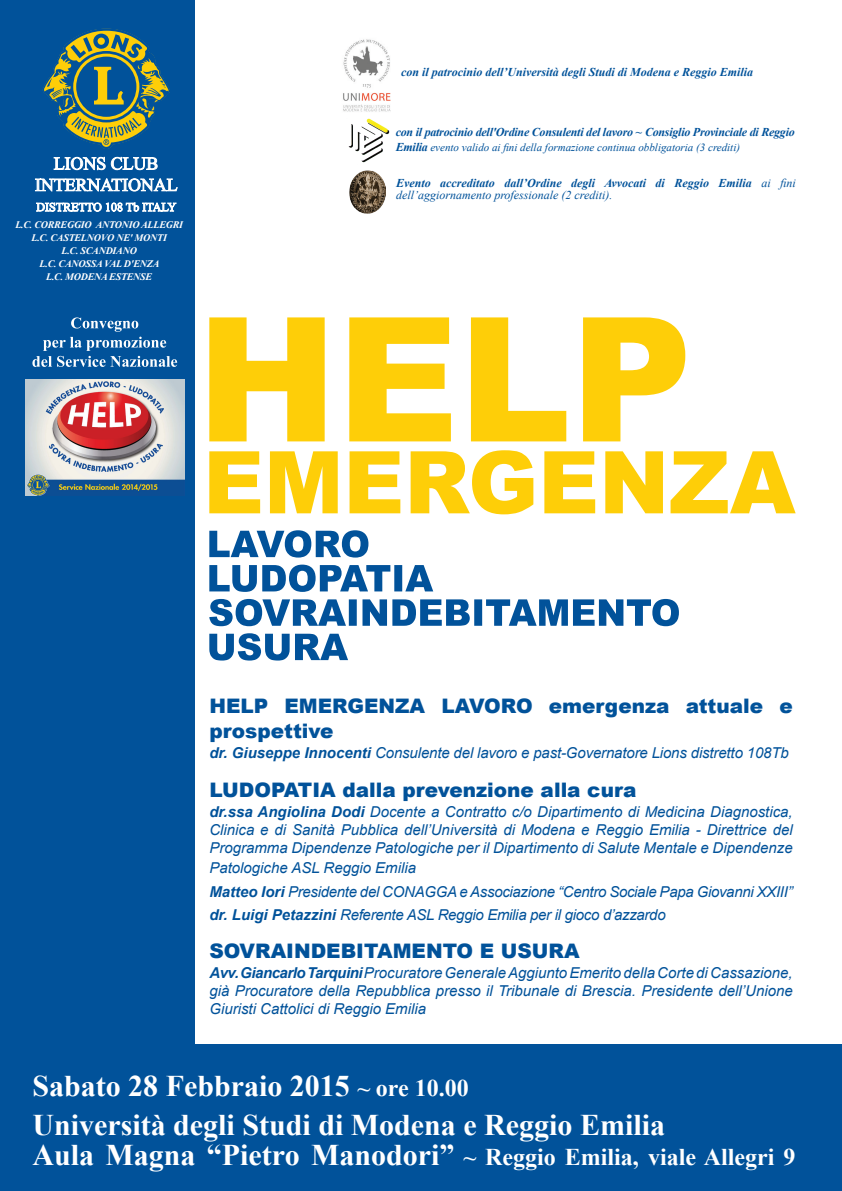
<style>
.page{position:relative;width:842px;height:1191px;background:#fff}
.page>*{position:absolute;margin:0;border:0;box-sizing:border-box;transform-origin:0 0}
.t1{font:700 30px/38.8px "Times New Roman";color:#fff}
.t2{font:700 24px "Times New Roman";color:#fff}
.t3{font:900 20px/25px "Arial";color:#01529a}
.t4{font:italic 15px/18px "Arial";letter-spacing:-.01em;color:#01529a;text-align:justify}
.t5{font:italic 700 12px/12px "Times New Roman";color:#01529a}
.t6{font:italic 700 12px "Times New Roman";letter-spacing:-.02em;color:#01529a}
.t7{font:italic 11px "Times New Roman";color:#01529a}
.t8{font:italic 700 10px/13px "Times New Roman";letter-spacing:-.025em;color:#fff;text-align:center}
.s1{font-weight:700;font-size:12px}
.s2{font-weight:400}
.s3{font-weight:700}
.s4{font-size:24px}
.s5{font-size:30px}
</style>
<div class="page">
<div style="left:0;top:1044px;width:842px;height:147px;background:#01529a"></div>
<div style="left:0;top:0;width:194px;height:1191px;background:#01529a"></div>
<svg style="left:43px;top:28px;width:127px;height:121px"></svg>
<svg style="left:209px;top:633px;width:139px;height:27px"></svg>
<svg style="left:209px;top:599px;width:470px;height:27px"></svg>
<svg style="left:209px;top:564px;width:224px;height:28px"></svg>
<svg style="left:209px;top:530px;width:159px;height:27px"></svg>
<svg style="left:209px;top:450px;width:587px;height:64px"></svg>
<svg style="left:209px;top:317px;width:476px;height:124px;fill:#fece08"></svg>
<svg style="left:32px;top:317px;width:145px;height:50px"></svg>
<svg style="left:36px;top:203px;width:140px;height:8px"></svg>
<svg style="left:35px;top:179px;width:142px;height:12px"></svg>
<svg style="left:54px;top:157px;width:103px;height:13px"></svg>
<img style="left:343px;top:39px;width:48px;height:73px">
<img style="left:348px;top:118px;width:42px;height:45px">
<img style="left:349px;top:170px;width:37px;height:43px">
<img style="left:25px;top:380px;width:159px;height:115px">
<p class="t5" style="left:401px;top:65px;width:354px">con il patrocinio dell’Università degli Studi di Modena e Reggio Emilia</p>
<p class="t8" style="left:15px;top:218px;width:169px">L.C. CORREGGIO ANTONIO ALLEGRI<br>L.C. CASTELNOVO NE' MONTI<br>L.C. SCANDIANO<br>L.C. CANOSSA VAL D'ENZA<br>L.C. MODENA ESTENSE</p>
<p class="t6" style="left:396px;top:124px;width:401px">con il patrocinio dell'Ordine Consulenti del lavoro ~ Consiglio Provinciale di Reggio</p>
<p class="t7" style="left:396px;top:139px;width:346px"><span class="s1">Emilia</span> evento valido ai fini della formazione continua obbligatoria (3 crediti)</p>
<p class="t5" style="left:396px;top:177px;width:401px">Evento accreditato dall’Ordine degli Avvocati di Reggio Emilia <span class="s2">ai fini dell’aggiornamento professionale (2 crediti).</span></p>
<h3 class="t3" style="left:209px;top:693px;width:585px">HELP EMERGENZA LAVORO emergenza attuale e prospettive</h3>
<p class="t4" style="left:209px;top:744px;width:581px"><span class="s3">dr. Giuseppe Innocenti</span> Consulente del lavoro e past-Governatore Lions distretto 108Tb</p>
<h3 class="t3" style="left:209px;top:776px;width:429px">LUDOPATIA dalla prevenzione alla cura</h3>
<p class="t4" style="left:209px;top:802px;width:585px"><span class="s3">dr.ssa Angiolina Dodi</span> Docente a Contratto c/o Dipartimento di Medicina Diagnostica, Clinica e di Sanità Pubblica dell’Università di Modena e Reggio Emilia - Direttrice del Programma Dipendenze Patologiche per il Dipartimento di Salute Mentale e Dipendenze</p>
<p class="t4" style="left:209px;top:855px;width:585px;line-height:24.3px">Patologiche ASL Reggio Emilia<br><span class="s3">Matteo Iori</span> Presidente del CONAGGA e Associazione “Centro Sociale Papa Giovanni XXIII”</p>
<p class="t4" style="left:209px;top:905px;width:458px"><span class="s3">dr. Luigi Petazzini</span> Referente ASL Reggio Emilia per il gioco d’azzardo</p>
<h3 class="t3" style="left:209px;top:937px;width:372px">SOVRAINDEBITAMENTO E USURA</h3>
<p class="t4" style="left:209px;top:963px;width:585px"><span class="s3">Avv. Giancarlo Tarquini</span> Procuratore Generale Aggiunto Emerito della Corte di Cassazione, già Procuratore della Repubblica presso il Tribunale di Brescia. Presidente dell’Unione Giuristi Cattolici di Reggio Emilia</p>
<h1 class="t1" style="left:32px;top:1065px;width:634px">Sabato 28 Febbraio 2015 <span class="s4">~ ore 10.00<br></span>Università degli Studi di Modena e Reggio Emilia</h1>
<h2 class="t2" style="left:32px;top:1140px;width:765px"><span class="s5">Aula Magna “Pietro Manodori”</span> ~ Reggio Emilia, viale Allegri 9</h2>
</div>
